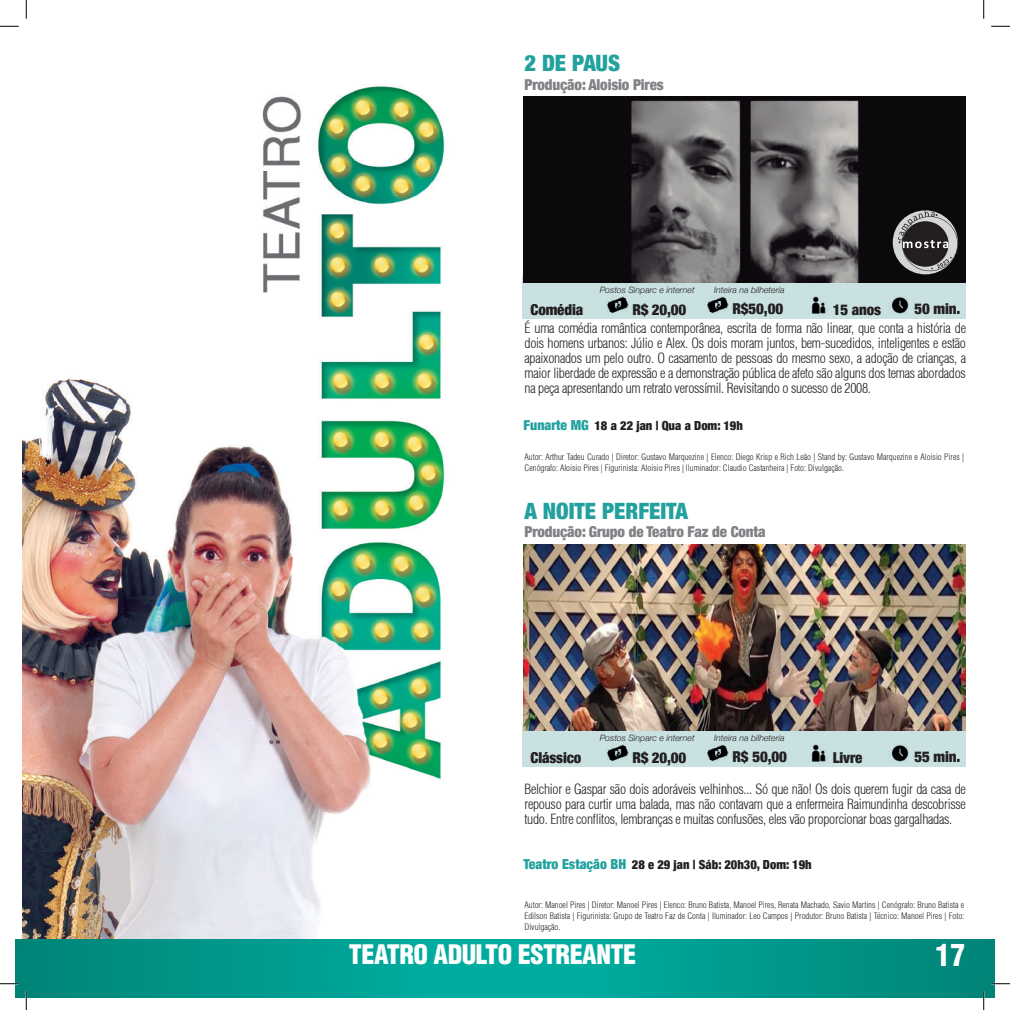
<style>
.page{position:relative;width:1010px;height:1010px;background:#fff}
.page>*{position:absolute;margin:0;border:0;box-sizing:border-box;transform-origin:0 0}
.t1{font:900 condensed 30px "Helvetica";color:#fff}
.t2{font:900 condensed 26.25px "Helvetica";letter-spacing:-.02em;color:#fff}
.t3{font:900 condensed 22.5px "Helvetica Neue";color:#22a19e}
.t4{font:900 condensed 15px "Helvetica Neue";letter-spacing:-.01em;color:#231f20}
.t5{font:900 condensed 15px "Helvetica Neue";letter-spacing:-.01em;color:#808285}
.t6{font:300 condensed 13.75px/15px "Helvetica";letter-spacing:-.02em;color:#231f20;text-align:justify}
.t7{font:900 condensed 12.5px "Helvetica Neue";color:#231f20}
.t8{font:300 condensed 8.75px/10.6px "Helvetica";color:#231f20}
.t9{font:italic 300 8.75px "Helvetica Neue";color:#231f20}
.s1{font-size:13.75px;color:#22a19e}
</style>
<div class="page">
<svg style="left:16px;top:939px;width:978px;height:58px;background:#009a8e"></svg>
<img style="left:23px;top:85px;width:422px;height:853px">
<div style="left:522px;top:275px;width:443px;height:43px;background:#c9e1e1"></div>
<img style="left:523px;top:97px;width:442px;height:185px">
<img style="left:811px;top:296px;width:16px;height:18px">
<img style="left:891px;top:297px;width:18px;height:17px">
<img style="left:606px;top:296px;width:22px;height:18px">
<img style="left:706px;top:296px;width:22px;height:18px">
<div style="left:522px;top:723px;width:443px;height:43px;background:#c9e1e1"></div>
<img style="left:523px;top:544px;width:442px;height:186px">
<img style="left:811px;top:744px;width:16px;height:17px">
<img style="left:891px;top:745px;width:18px;height:16px">
<img style="left:606px;top:744px;width:22px;height:17px">
<img style="left:706px;top:744px;width:22px;height:17px">
<svg style="left:892px;top:210px;width:65px;height:64px"></svg>
<svg style="left:897px;top:210px;width:60px;height:61px;background:#646364"></svg>
<svg style="left:0;top:25px;width:19px;height:2px"></svg>
<svg style="left:991px;top:25px;width:18px;height:2px"></svg>
<svg style="left:0;top:982px;width:19px;height:2px"></svg>
<svg style="left:990px;top:982px;width:19px;height:2px"></svg>
<svg style="left:25px;top:0;width:2px;height:19px"></svg>
<svg style="left:25px;top:990px;width:2px;height:19px"></svg>
<svg style="left:983px;top:0;width:1px;height:19px"></svg>
<svg style="left:982px;top:990px;width:2px;height:19px"></svg>
<h3 class="t3" style="left:524px;top:45px;width:97px">2 DE PAUS</h3>
<p class="t5" style="left:524px;top:72px;width:141px">Produção: Aloisio Pires</p>
<p class="t9" style="left:599px;top:282px;width:96px">Postos Sinparc e internet</p>
<p class="t9" style="left:714px;top:282px;width:72px">Inteira na bilheteria</p>
<p class="t4" style="left:732px;top:296px;width:52px">R$50,00</p>
<p class="t4" style="left:530px;top:297px;width:54px">Comédia</p>
<p class="t4" style="left:832px;top:297px;width:50px">15 anos</p>
<p class="t4" style="left:914px;top:296px;width:47px">50 min.</p>
<p class="t4" style="left:632px;top:297px;width:55px">R$ 20,00</p>
<p class="t6" style="left:524px;top:320px;width:443px">É uma comédia romântica contemporânea, escrita de forma não linear, que conta a história de dois homens urbanos: Júlio e Alex. Os dois moram juntos, bem-sucedidos, inteligentes e estão apaixonados um pelo outro. O casamento de pessoas do mesmo sexo, a adoção de crianças, a maior liberdade de expressão e a demonstração pública de afeto são alguns dos temas abordados na peça apresentando um retrato verossímil. Revisitando o sucesso de 2008.</p>
<p class="t7" style="left:523px;top:414px;width:221px"><span class="s1">Funarte MG</span> 18 a 22 jan | Qua a Dom: 19h</p>
<p class="t8" style="left:524px;top:451px;width:441px">Autor: Arthur Tadeu Curado | Diretor: Gustavo Marquezine | Elenco: Diego Krisp e Rich Leão | Stand by: Gustavo Marquezine e Aloisio Pires |<br>Cenógrafo: Aloisio Pires | Figurinista: Aloisio Pires | Iluminador: Claudio Castanheira | Foto: Divulgação.</p>
<h3 class="t3" style="left:524px;top:492px;width:165px">A NOITE PERFEITA</h3>
<p class="t5" style="left:524px;top:519px;width:243px">Produção: Grupo de Teatro Faz de Conta</p>
<p class="t9" style="left:599px;top:730px;width:96px">Postos Sinparc e internet</p>
<p class="t9" style="left:714px;top:730px;width:72px">Inteira na bilheteria</p>
<p class="t4" style="left:732px;top:743px;width:56px">R$ 50,00</p>
<p class="t4" style="left:530px;top:744px;width:52px">Clássico</p>
<p class="t4" style="left:832px;top:744px;width:31px">Livre</p>
<p class="t4" style="left:914px;top:743px;width:47px">55 min.</p>
<p class="t4" style="left:632px;top:744px;width:55px">R$ 20,00</p>
<p class="t6" style="left:524px;top:781px;width:443px">Belchior e Gaspar são dois adoráveis velhinhos... Só que não! Os dois querem fugir da casa de repouso para curtir uma balada, mas não contavam que a enfermeira Raimundinha descobrisse tudo. Entre conflitos, lembranças e muitas confusões, eles vão proporcionar boas gargalhadas.</p>
<p class="t7" style="left:523px;top:854px;width:289px"><span class="s1">Teatro Estação BH</span> 28 e 29 jan | Sáb: 20h30, Dom: 19h</p>
<p class="t8" style="left:524px;top:899px;width:441px;text-align:justify">Autor: Manoel Pires | Diretor: Manoel Pires | Elenco: Bruno Batista, Manoel Pires, Renata Machado, Savio Martins | Cenógrafo: Bruno Batista e Edilson Batista | Figurinista: Grupo de Teatro Faz de Conta | Iluminador: Leo Campos | Produtor: Bruno Batista | Técnico: Manoel Pires | Foto:<br>Divulgação.</p>
<h2 class="t2" style="left:349px;top:937px;width:289px">TEATRO ADULTO ESTREANTE</h2>
<h1 class="t1" style="left:935px;top:935px;width:31px">17</h1>
</div>
